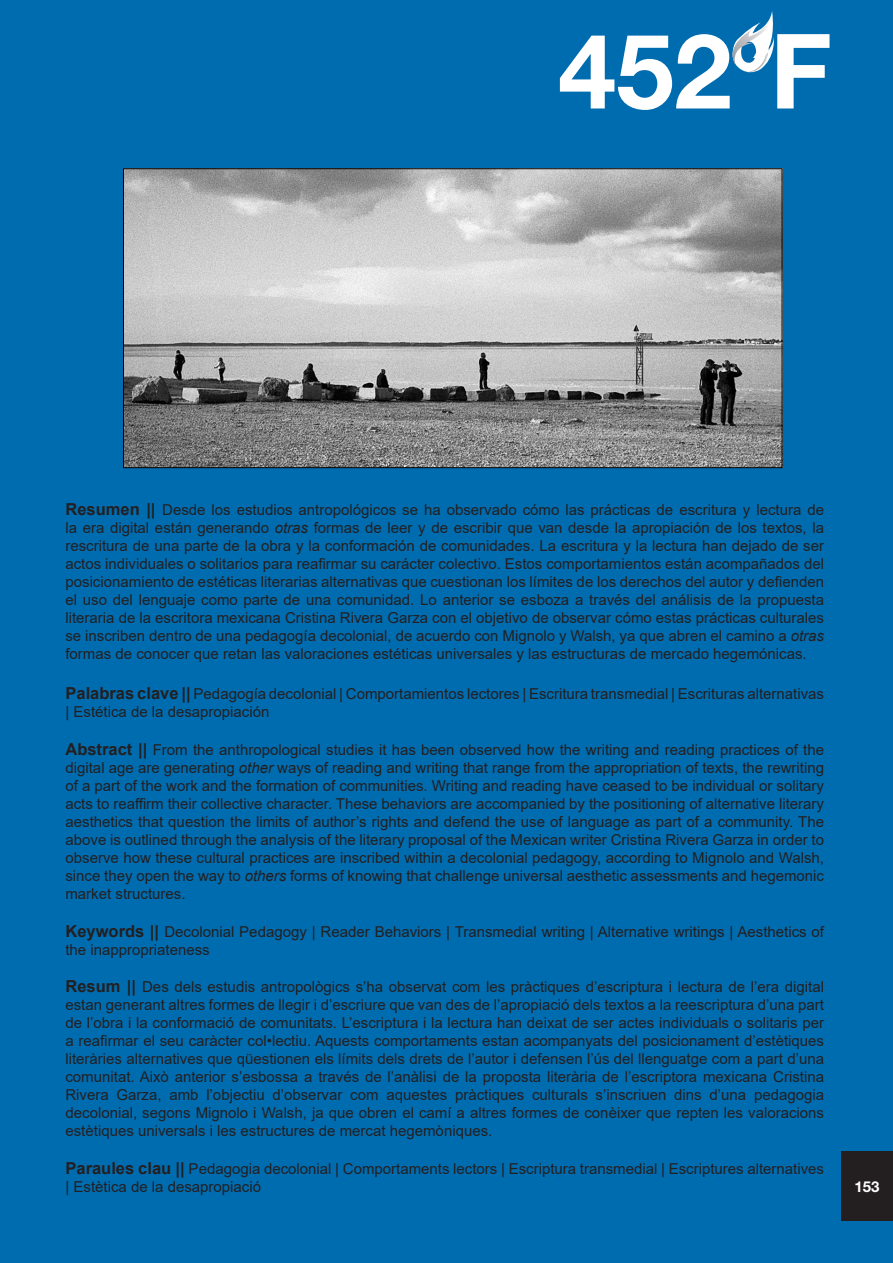
<style>
.page{position:relative;width:893px;height:1263px;background:#006cb0}
.page>*{position:absolute;margin:0;border:0;box-sizing:border-box;transform-origin:0 0}
.t1{font:700 104.1px "Helvetica Neue";color:#fff}
.Estilo_de_párrafo_1{font:15px/18px "Arial";color:#231f20;text-align:justify}
.t2{font:700 15px "Helvetica Neue";color:#fff}
.s1{font-weight:700;font-size:16.5px}
.s2{font-style:italic}
</style>
<div class="page">
<div style="left:841px;top:1151px;width:52px;height:70px;background:#231f20"></div>
<svg style="left:723px;top:11px;width:53px;height:61px"></svg>
<img style="left:125px;top:170px;width:655px;height:296px">
<h1 class="t1" style="left:558px;top:7px;width:275px">452ºF</h1>
<p class="Estilo_de_párrafo_1" style="left:65px;top:501px;width:760px"><span class="s1">Resumen ||</span> Desde los estudios antropológicos se ha observado cómo las prácticas de escritura y lectura de la era digital están generando <span class="s2">otras</span> formas de leer y de escribir que van desde la apropiación de los textos, la rescritura de una parte de la obra y la conformación de comunidades. La escritura y la lectura han dejado de ser actos individuales o solitarios para reafirmar su carácter colectivo. Estos comportamientos están acompañados del posicionamiento de estéticas literarias alternativas que cuestionan los límites de los derechos del autor y defienden el uso del lenguaje como parte de una comunidad. Lo anterior se esboza a través del análisis de la propuesta literaria de la escritora mexicana Cristina Rivera Garza con el objetivo de observar cómo estas prácticas culturales se inscriben dentro de una pedagogía decolonial, de acuerdo con Mignolo y Walsh, ya que abren el camino a <span class="s2">otras </span>formas de conocer que retan las valoraciones estéticas universales y las estructuras de mercado hegemónicas.</p>
<p class="Estilo_de_párrafo_1" style="left:65px;top:684px;width:760px"><span class="s1">Palabras clave ||</span> Pedagogía decolonial | Comportamientos lectores | Escritura transmedial | Escrituras alternativas | Estética de la desapropiación</p>
<p class="Estilo_de_párrafo_1" style="left:65px;top:740px;width:760px"><span class="s1">Abstract ||</span> From the anthropological studies it has been observed how the writing and reading practices of the digital age are generating <span class="s2">other</span> ways of reading and writing that range from the appropriation of texts, the rewriting of a part of the work and the formation of communities. Writing and reading have ceased to be individual or solitary acts to reaffirm their collective character. These behaviors are accompanied by the positioning of alternative literary aesthetics that question the limits of author’s rights and defend the use of language as part of a community. The above is outlined through the analysis of the literary proposal of the Mexican writer Cristina Rivera Garza in order to observe how these cultural practices are inscribed within a decolonial pedagogy, according to Mignolo and Walsh, since they open the way to <span class="s2">others</span> forms of knowing that challenge universal aesthetic assessments and hegemonic market structures.</p>
<p class="Estilo_de_párrafo_1" style="left:65px;top:922px;width:760px"><span class="s1">Keywords ||</span> Decolonial Pedagogy | Reader Behaviors | Transmedial writing | Alternative writings | Aesthetics of the inappropriateness</p>
<p class="Estilo_de_párrafo_1" style="left:65px;top:978px;width:760px"><span class="s1">Resum ||</span> Des dels estudis antropològics s’ha observat com les pràctiques d’escriptura i lectura de l’era digital estan generant altres formes de llegir i d’escriure que van des de l’apropiació dels textos a la reescriptura d’una part de l’obra i la conformació de comunitats. L’escriptura i la lectura han deixat de ser actes individuals o solitaris per a reafirmar el seu caràcter col•lectiu. Aquests comportaments estan acompanyats del posicionament d’estètiques literàries alternatives que qüestionen els límits dels drets de l’autor i defensen l’ús del llenguatge com a part d’una comunitat. Això anterior s’esbossa a través de l’anàlisi de la proposta literària de l’escriptora mexicana Cristina Rivera Garza, amb l’objectiu d’observar com aquestes pràctiques culturals s’inscriuen dins d’una pedagogia decolonial, segons Mignolo i Walsh, ja que obren el camí a altres formes de conèixer que repten les valoracions estètiques universals i les estructures de mercat hegemòniques.</p>
<p class="Estilo_de_párrafo_1" style="left:65px;top:1160px;width:760px"><span class="s1">Paraules clau ||</span> Pedagogia decolonial | Comportaments lectors | Escriptura transmedial | Escriptures alternatives | Estètica de la desapropiació</p>
<p class="t2" style="left:854px;top:1177px;width:27px">153</p>
</div>
